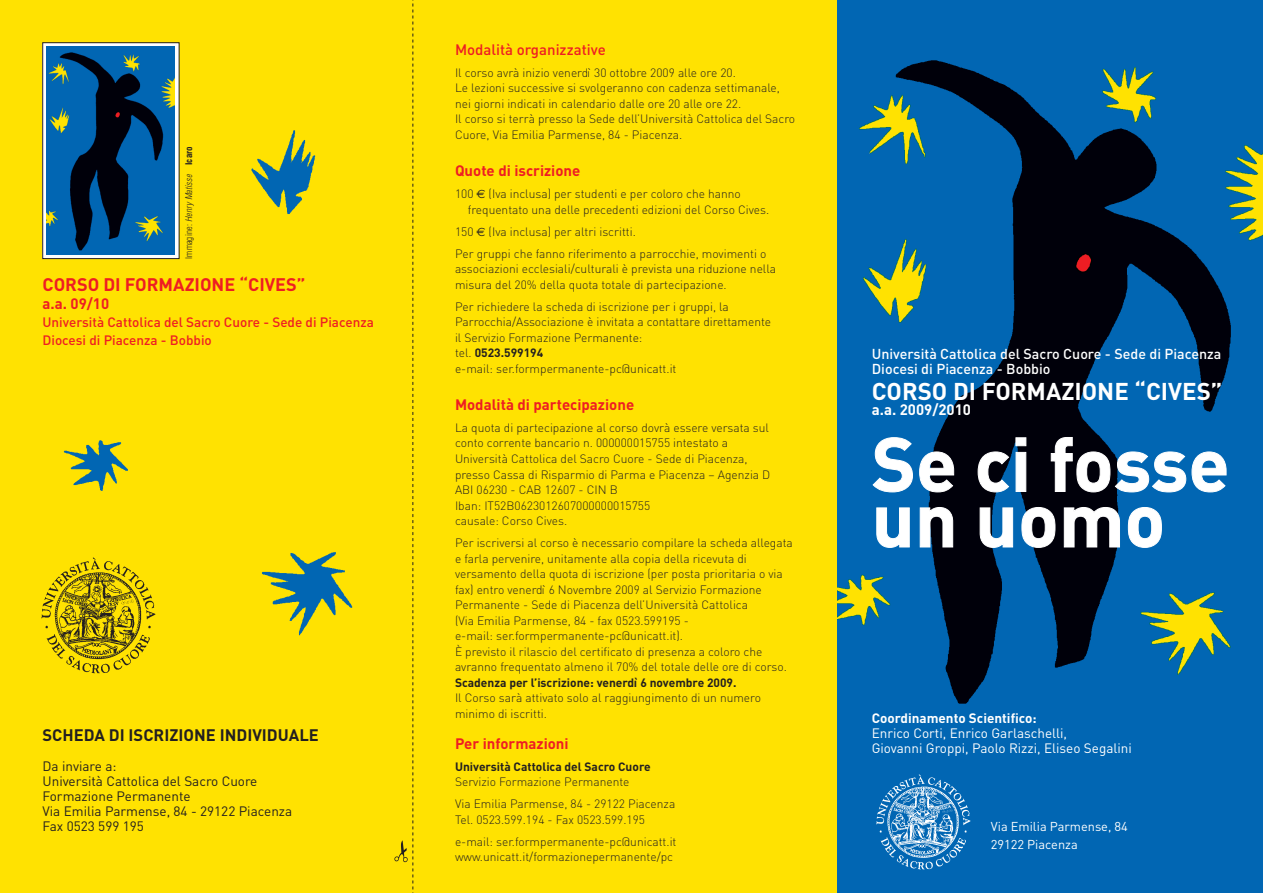
<style>
.page{position:relative;width:1263px;height:893px;background:#ffe201}
.page>*{position:absolute;margin:0;border:0;box-sizing:border-box;transform-origin:0 0}
.t1{font:700 75px/55.5px "DIN";color:#fff}
.t2{font:700 24px "DIN";color:#fff}
.t3{font:700 18px "DIN";color:#ee1d23}
.t4{font:700 16.5px "DIN";color:#231f20}
.t5{font:700 15px "DIN";color:#ee1d23}
.t6{font:500 15px "DIN";color:#ee1d23}
.t7{font:700 15px "DIN";color:#fff}
.t8{font:500 14.25px/15px "DIN";color:#fff}
.t9{font:13.5px/15px "DIN";color:#231f20}
.t10{font:500 13.5px/18px "DIN";color:#ee1d23}
.t11{font:13.5px/15px "DIN";color:#fff}
.t12{font:700 13.5px "DIN";color:#fff}
.t13{font:12.75px/18px "DIN";color:#fff}
.t14{font:300 12px/15.6px "DIN";color:#231f20}
.t15{font:700 12px "DIN";color:#231f20}
.t16{font:italic 300 condensed 9px "Helvetica";color:#231f20}
.s1{font-style:normal}
.s2{font-weight:700;font-style:normal}
.s3{font-family:"Euro Sans";font-weight:400}
.s4{font-weight:700}
</style>
<div class="page">
<div style="left:838px;top:0;width:425px;height:893px;background:#0166b3"></div>
<img style="left:838px;top:60px;width:425px;height:644px">
<img style="left:877px;top:775px;width:93px;height:95px">
<img style="left:41px;top:558px;width:114px;height:115px">
<svg style="left:873px;top:437px;width:40px;height:55px"></svg>
<svg style="left:919px;top:452px;width:35px;height:40px"></svg>
<svg style="left:978px;top:452px;width:31px;height:40px"></svg>
<svg style="left:1016px;top:438px;width:10px;height:54px"></svg>
<svg style="left:1051px;top:437px;width:135px;height:55px"></svg>
<svg style="left:1192px;top:452px;width:34px;height:40px"></svg>
<svg style="left:877px;top:508px;width:32px;height:40px"></svg>
<svg style="left:920px;top:507px;width:33px;height:40px"></svg>
<svg style="left:980px;top:508px;width:33px;height:40px"></svg>
<svg style="left:1022px;top:507px;width:33px;height:41px"></svg>
<svg style="left:1064px;top:507px;width:56px;height:40px"></svg>
<svg style="left:1128px;top:507px;width:33px;height:41px"></svg>
<svg style="left:394px;top:0;width:19px;height:893px"></svg>
<div style="left:43px;top:43px;width:136px;height:216px;background:linear-gradient(to right,#fff,#fff)"></div>
<img style="left:47px;top:47px;width:128px;height:207px">
<img style="left:262px;top:552px;width:91px;height:84px">
<img style="left:251px;top:130px;width:65px;height:84px">
<img style="left:63px;top:440px;width:65px;height:51px">
<p class="t16" style="left:184px;top:259px;width:114px;rotate:-90deg"><span class="s1">Immagine:</span> Henry Matisse <span class="s2">Icaro</span></p>
<h3 class="t3" style="left:43px;top:273px;width:264px">CORSO DI FORMAZIONE “CIVES”</h3>
<p class="t5" style="left:43px;top:294px;width:68px">a.a. 09/10</p>
<p class="t10" style="left:43px;top:313px;width:333px">Università Cattolica del Sacro Cuore - Sede di Piacenza<br>Diocesi di Piacenza - Bobbio</p>
<h3 class="t4" style="left:43px;top:724px;width:278px">SCHEDA DI ISCRIZIONE INDIVIDUALE</h3>
<p class="t9" style="left:43px;top:759px;width:251px">Da inviare a:<br>Università Cattolica del Sacro Cuore<br>Formazione Permanente<br>Via Emilia Parmense, 84 - 29122 Piacenza<br>Fax 0523 599 195</p>
<p class="t6" style="left:455px;top:40px;width:152px">Modalità organizzative</p>
<p class="t14" style="left:455px;top:65px;width:342px">Il corso avrà inizio venerdì 30 ottobre 2009 alle ore 20.<br>Le lezioni successive si svolgeranno con cadenza settimanale, nei giorni indicati in calendario dalle ore 20 alle ore 22.<br>Il corso si terrà presso la Sede dell’Università Cattolica del Sacro Cuore, Via Emilia Parmense, 84 - Piacenza.</p>
<p class="t5" style="left:455px;top:161px;width:127px">Quote di iscrizione</p>
<p class="t14" style="left:468px;top:186px;width:303px;text-indent:-13px">100 <span class="s3">e</span> (Iva inclusa) per studenti e per coloro che hanno frequentato una delle precedenti edizioni del Corso Cives.</p>
<p class="t14" style="left:455px;top:220px;width:313px;line-height:21.9px">150 <span class="s3">e</span> (Iva inclusa) per altri iscritti.<br>Per gruppi che fanno riferimento a parrocchie, movimenti o</p>
<p class="t14" style="left:455px;top:261px;width:323px">associazioni ecclesiali/culturali è prevista una riduzione nella misura del 20% della quota totale di partecipazione.</p>
<p class="t14" style="left:455px;top:298px;width:318px">Per richiedere la scheda di iscrizione per i gruppi, la Parrocchia/Associazione è invitata a contattare direttamente il Servizio Formazione Permanente:<br>tel. <span class="s4">0523.599194<br></span>e-mail: ser.formpermanente-pc@unicatt.it</p>
<p class="t5" style="left:455px;top:395px;width:181px">Modalità di partecipazione</p>
<p class="t14" style="left:455px;top:420px;width:317px">La quota di partecipazione al corso dovrà essere versata sul conto corrente bancario n. 000000015755 intestato a Università Cattolica del Sacro Cuore - Sede di Piacenza, presso Cassa di Risparmio di Parma e Piacenza – Agenzia D ABI 06230 - CAB 12607 - CIN B<br>Iban: IT52B0623012607000000015755<br>causale: Corso Cives.</p>
<p class="t14" style="left:455px;top:535px;width:339px">Per iscriversi al corso è necessario compilare la scheda allegata e farla pervenire, unitamente alla copia della ricevuta di versamento della quota di iscrizione (per posta prioritaria o via fax) entro venerdì 6 Novembre 2009 al Servizio Formazione Permanente - Sede di Piacenza dell’Università Cattolica<br>(Via Emilia Parmense, 84 - fax 0523.599195 -<br>e-mail: ser.formpermanente-pc@unicatt.it).<br>È previsto il rilascio del certificato di presenza a coloro che avranno frequentato almeno il 70% del totale delle ore di corso.</p>
<p class="t15" style="left:455px;top:675px;width:283px">Scadenza per l’iscrizione: venerdì 6 novembre 2009.</p>
<p class="t14" style="left:455px;top:690px;width:307px">Il Corso sarà attivato solo al raggiungimento di un numero minimo di iscritti.</p>
<p class="t5" style="left:455px;top:734px;width:115px">Per informazioni</p>
<p class="t15" style="left:455px;top:758px;width:197px">Università Cattolica del Sacro Cuore</p>
<p class="t14" style="left:455px;top:771px;width:222px;line-height:21.9px">Servizio Formazione Permanente<br>Via Emilia Parmense, 84 - 29122 Piacenza</p>
<p class="t14" style="left:455px;top:808px;width:223px;line-height:21.9px">Tel. 0523.599.194 - Fax 0523.599.195 e-mail: ser.formpermanente-pc@unicatt.it</p>
<p class="t14" style="left:455px;top:849px;width:220px">www.unicatt.it/formazionepermanente/pc</p>
<p class="t8" style="left:872px;top:346px;width:351px">Università Cattolica del Sacro Cuore - Sede di Piacenza<br>Diocesi di Piacenza - Bobbio</p>
<h2 class="t2" style="left:872px;top:376px;width:352px">CORSO DI FORMAZIONE “CIVES”</h2>
<p class="t7" style="left:872px;top:400px;width:101px">a.a. 2009/2010</p>
<h1 class="t1" style="left:872px;top:433px;width:359px">Se ci fosse un uomo</h1>
<p class="t12" style="left:872px;top:709px;width:166px">Coordinamento Scientifico:</p>
<p class="t11" style="left:872px;top:725px;width:262px">Enrico Corti, Enrico Garlaschelli,<br>Giovanni Groppi, Paolo Rizzi, Eliseo Segalini</p>
<p class="t13" style="left:991px;top:817px;width:139px">Via Emilia Parmense, 84<br>29122 Piacenza</p>
</div>
